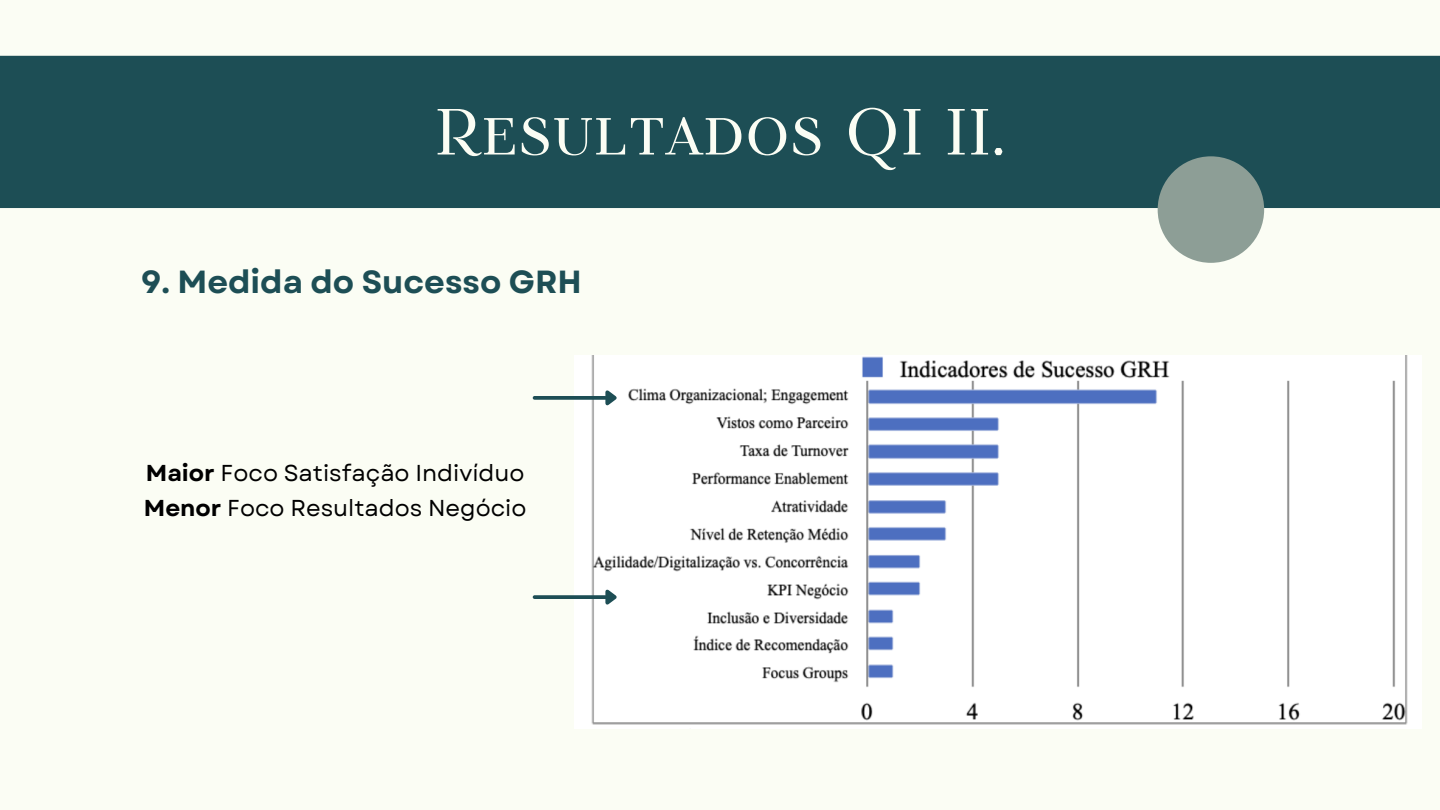
<style>
.page{position:relative;width:1440px;height:810px;background:#fbfdf4}
.page>*{position:absolute;margin:0;border:0;box-sizing:border-box;transform-origin:0 0}
.t1{font:65px "TT Tsars A";color:#fbfdf4}
.t2{font:700 32px "Garet";color:#1d4e55}
.t3{font:23px/34.5px "Garet";color:#000}
.s1{font-weight:700}
</style>
<div class="page">
<div style="left:0;top:56px;width:1440px;height:152px;background:#1d4e55"></div>
<div style="left:1158px;top:156px;width:106px;height:107px;background:#8d9e96;border-radius:50%"></div>
<img style="left:575px;top:355px;width:846px;height:374px">
<svg style="left:535px;top:396px;width:67px;height:4px"></svg>
<svg style="left:602px;top:387px;width:19px;height:24px"></svg>
<svg style="left:535px;top:595px;width:67px;height:4px"></svg>
<svg style="left:602px;top:586px;width:19px;height:24px"></svg>
<h1 class="t1" style="left:434px;top:96px;width:573px">Resultados QI II.</h1>
<h2 class="t2" style="left:141px;top:259px;width:443px">9. Medida do Sucesso GRH</h2>
<p class="t3" style="left:144px;top:456px;width:384px"><span class="s1">Maior</span> Foco Satisfação Indivíduo<br><span class="s1">Menor</span> Foco Resultados Negócio</p>
</div>
